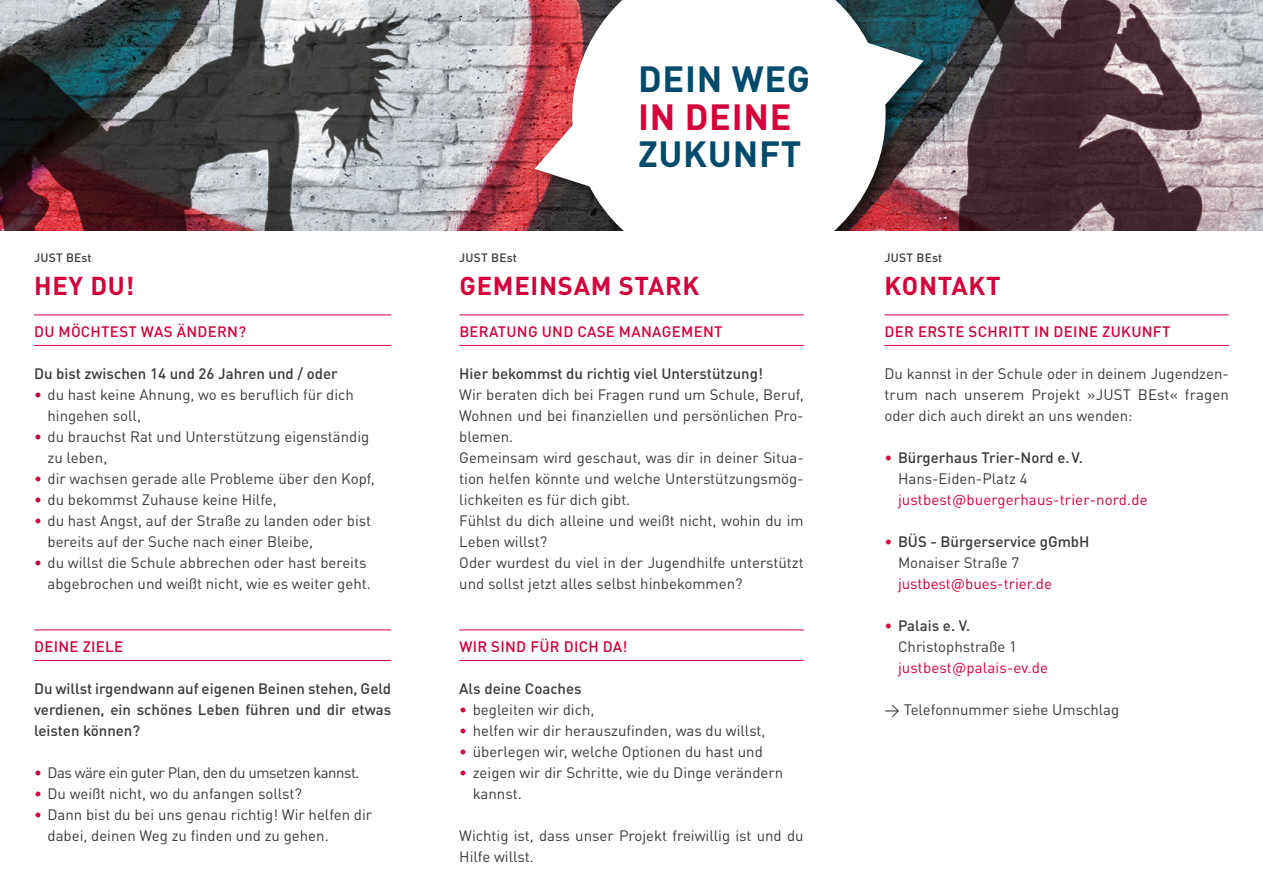
<style>
.page{position:relative;width:1263px;height:893px;background:#fff}
.page>*{position:absolute;margin:0;border:0;box-sizing:border-box;transform-origin:0 0}
.t1{font:700 36px "DINOT";letter-spacing:.02em;color:#004b6c}
.t2{font:700 36px "DINOT";letter-spacing:.02em;color:#d30039}
.t3{font:700 25.5px "DINOT";letter-spacing:.03em;color:#d30039}
.t4{font:15px/21px "DINOT";color:#3a3a39}
.t5{font:500 15px/21px "DINOT";color:#3a3a39}
.t6{font:500 15px "DINOT";letter-spacing:.02em;color:#d30039}
.t7{font:15px "DINOT";letter-spacing:.01em;color:#d30039}
.t8{font:15px "DINOT";letter-spacing:-.03em;color:#3a3a39}
.t9{font:500 12px "DINOT";letter-spacing:.02em;color:#3a3a39}
.s1{font-weight:500;color:#d30039}
.s2{color:#d30039}
.s3{font-weight:400}
.s4{font-weight:500}
</style>
<div class="page">
<img style="left:0;top:0;width:1263px;height:231px">
<div style="left:533px;top:0;width:404px;height:287px;background:#000;opacity:.5"></div>
<svg style="left:535px;top:0;width:388px;height:232px"></svg>
<div style="left:0;top:232px;width:1263px;height:145px;background:#fff"></div>
<hr style="left:34px;top:315px;width:357px;height:1px;background:#d30039">
<hr style="left:34px;top:345px;width:357px;height:1px;background:#d30039">
<hr style="left:34px;top:630px;width:357px;height:1px;background:#d30039">
<hr style="left:34px;top:660px;width:357px;height:1px;background:#d30039">
<hr style="left:884px;top:315px;width:345px;height:1px;background:#d30039">
<hr style="left:884px;top:345px;width:345px;height:1px;background:#d30039">
<hr style="left:459px;top:315px;width:345px;height:1px;background:#d30039">
<hr style="left:459px;top:345px;width:345px;height:1px;background:#d30039">
<hr style="left:459px;top:630px;width:345px;height:1px;background:#d30039">
<hr style="left:459px;top:660px;width:345px;height:1px;background:#d30039">
<p class="t9" style="left:34px;top:250px;width:59px">JUST BEst</p>
<h2 class="t3" style="left:34px;top:269px;width:102px">HEY DU!</h2>
<p class="t6" style="left:34px;top:322px;width:213px">DU MÖCHTEST WAS ÄNDERN?</p>
<p class="t5" style="left:34px;top:362px;width:305px">Du bist zwischen 14 und 26 Jahren und / oder</p>
<p class="t4" style="left:34px;top:383px;width:321px"><span class="s1">∙</span> du hast keine Ahnung, wo es beruflich für dich</p>
<p class="t4" style="left:48px;top:404px;width:95px">hingehen soll,</p>
<p class="t4" style="left:34px;top:425px;width:337px"><span class="s1">∙</span> du brauchst Rat und Unterstützung eigenständig</p>
<p class="t4" style="left:48px;top:446px;width:61px">zu leben,</p>
<p class="t4" style="left:34px;top:467px;width:342px"><span class="s1">∙</span> dir wachsen gerade alle Probleme über den Kopf,</p>
<p class="t4" style="left:34px;top:488px;width:244px"><span class="s1">∙</span> du bekommst Zuhause keine Hilfe,</p>
<p class="t4" style="left:34px;top:509px;width:339px"><span class="s1">∙</span> du hast Angst, auf der Straße zu landen oder bist</p>
<p class="t4" style="left:48px;top:530px;width:267px">bereits auf der Suche nach einer Bleibe,</p>
<p class="t4" style="left:34px;top:551px;width:334px"><span class="s1">∙</span> du willst die Schule abbrechen oder hast bereits</p>
<p class="t4" style="left:48px;top:572px;width:325px">abgebrochen und weißt nicht, wie es weiter geht.</p>
<p class="t6" style="left:34px;top:637px;width:91px">DEINE ZIELE</p>
<p class="t5" style="left:34px;top:677px;width:359px;text-align:justify">Du willst irgendwann auf eigenen Beinen stehen, Geld verdienen, ein schönes Leben führen und dir etwas leisten können?</p>
<p class="t8" style="left:34px;top:763px;width:327px"><span class="s1">∙</span> Das wäre ein guter Plan, den du umsetzen kannst.</p>
<p class="t4" style="left:34px;top:782px;width:269px"><span class="s1">∙</span> Du weißt nicht, wo du anfangen sollst?</p>
<p class="t4" style="left:34px;top:803px;width:340px"><span class="s1">∙</span> Dann bist du bei uns genau richtig! Wir helfen dir</p>
<p class="t4" style="left:48px;top:824px;width:283px">dabei, deinen Weg zu finden und zu gehen.</p>
<h1 class="t1" style="left:638px;top:56px;width:174px">DEIN WEG</h1>
<h1 class="t2" style="left:638px;top:93px;width:155px">IN DEINE</h1>
<h1 class="t1" style="left:638px;top:131px;width:165px">ZUKUNFT</h1>
<p class="t9" style="left:459px;top:250px;width:59px">JUST BEst</p>
<h2 class="t3" style="left:459px;top:269px;width:242px">GEMEINSAM STARK</h2>
<p class="t6" style="left:459px;top:322px;width:265px">BERATUNG UND CASE MANAGEMENT</p>
<p class="t5" style="left:459px;top:362px;width:305px">Hier bekommst du richtig viel Unterstützung!</p>
<p class="t4" style="left:459px;top:383px;width:346px">Wir beraten dich bei Fragen rund um Schule, Beruf, Wohnen und bei finanziellen und persönlichen Pro&shy;blemen.<br>Gemeinsam wird geschaut, was dir in deiner Situa&shy;tion helfen könnte und welche Unterstützungsmög&shy;lichkeiten es für dich gibt.<br>Fühlst du dich alleine und weißt nicht, wohin du im Leben willst?<br>Oder wurdest du viel in der Jugendhilfe unterstützt und sollst jetzt alles selbst hinbekommen?</p>
<p class="t6" style="left:459px;top:637px;width:170px">WIR SIND FÜR DICH DA!</p>
<p class="t5" style="left:459px;top:677px;width:124px">Als deine Coaches</p>
<p class="t4" style="left:459px;top:698px;width:137px"><span class="s1">∙</span> begleiten wir dich,</p>
<p class="t4" style="left:459px;top:719px;width:308px"><span class="s1">∙</span> helfen wir dir herauszufinden, was du willst,</p>
<p class="t4" style="left:459px;top:740px;width:305px"><span class="s1">∙</span> überlegen wir, welche Optionen du hast und</p>
<p class="t4" style="left:459px;top:761px;width:325px"><span class="s1">∙</span> zeigen wir dir Schritte, wie du Dinge verändern</p>
<p class="t4" style="left:473px;top:782px;width:50px">kannst.</p>
<p class="t4" style="left:459px;top:824px;width:346px">Wichtig ist, dass unser Projekt freiwillig ist und du<br>Hilfe willst.</p>
<p class="t9" style="left:884px;top:250px;width:59px">JUST BEst</p>
<h2 class="t3" style="left:885px;top:269px;width:118px">KONTAKT</h2>
<p class="t6" style="left:884px;top:322px;width:287px">DER ERSTE SCHRITT IN DEINE ZUKUNFT</p>
<p class="t4" style="left:884px;top:362px;width:346px;text-align:justify">Du kannst in der Schule oder in deinem Jugendzen&shy;trum nach unserem Projekt »JUST BEst« fragen oder dich auch direkt an uns wenden:</p>
<p class="t5" style="left:898px;top:446px;width:187px;text-indent:-14px"><span class="s2">∙</span> Bürgerhaus Trier-Nord e.V.<br><span class="s3">Hans-Eiden-Platz 4</span></p>
<p class="t7" style="left:898px;top:490px;width:251px">justbest@buergerhaus-trier-nord.de</p>
<p class="t5" style="left:898px;top:530px;width:193px;text-indent:-14px"><span class="s2">∙</span> BÜS - Bürgerservice gGmbH<br><span class="s3">Monaiser Straße 7</span></p>
<p class="t7" style="left:898px;top:574px;width:155px">justbest@bues-trier.de</p>
<p class="t4" style="left:898px;top:614px;width:121px;text-indent:-14px"><span class="s1">∙</span> <span class="s4">Palais e. V.<br></span>Christophstraße 1</p>
<p class="t7" style="left:898px;top:658px;width:152px">justbest@palais-ev.de</p>
<p class="t4" style="left:884px;top:698px;width:236px">→ Telefonnummer siehe Umschlag</p>
</div>
